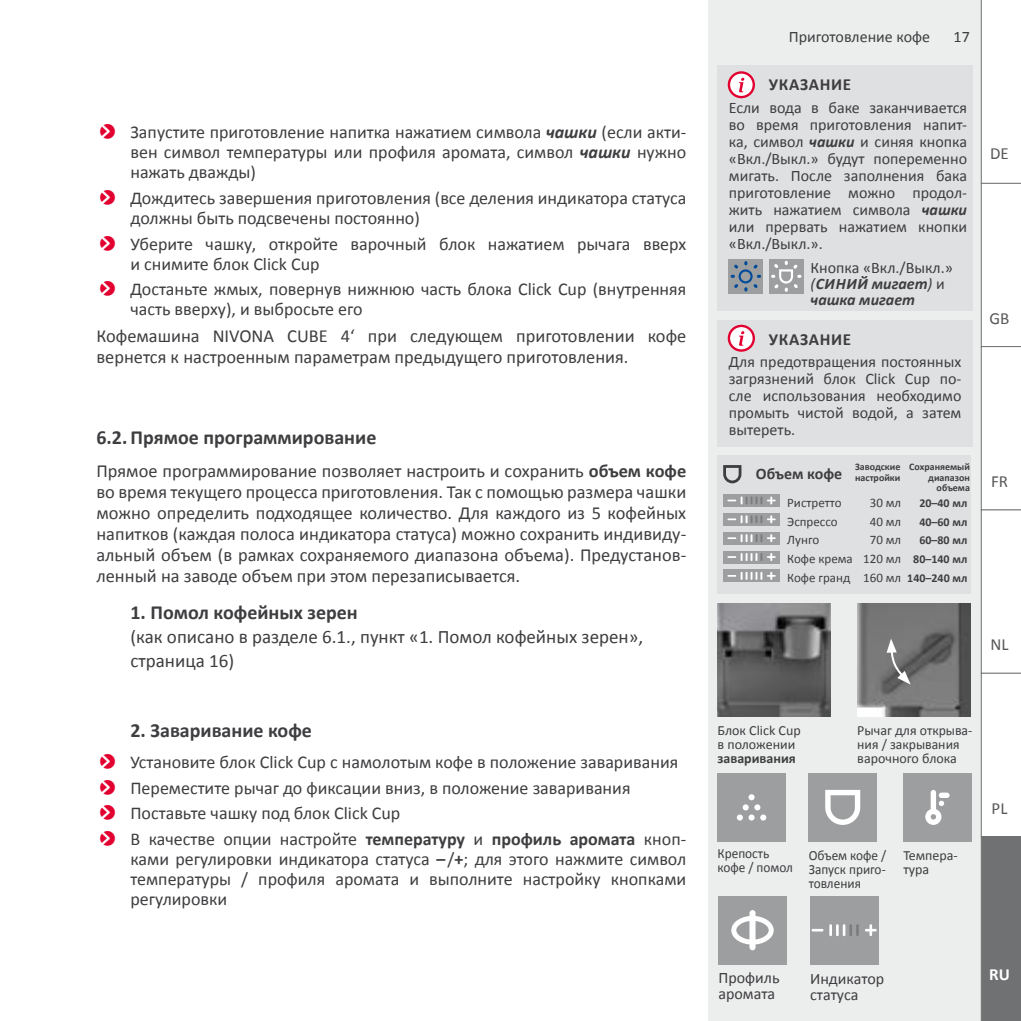
<style>
.page{position:relative;width:1021px;height:1021px;background:#fff}
.page>*{position:absolute;margin:0;border:0;box-sizing:border-box;transform-origin:0 0}
.t1{font:700 20px "Calibri";color:#3e3d40}
.t2{font:19px/24px "Calibri";color:#3e3d40}
.t3{font:18.4px/21px "Calibri";color:#3e3d40}
.t4{font:18px/20px "Calibri";color:#3e3d40}
.t5{font:700 17px "Calibri";letter-spacing:.04em;color:#3e3d40}
.t6{font:17px "Calibri";color:#58585a}
.t7{font:700 17px "Calibri";color:#fff}
.t8{font:16px/17px "Calibri";color:#3e3d40}
.t9{font:italic 700 16px/16px "Calibri";color:#3e3d40}
.t10{font:700 16px "Calibri";color:#3e3d40}
.t11{font:14px/14px "Calibri";color:#3e3d40}
.t12{font:14px/14px "Calibri";color:#3e3d40;scale:.95 1}
.t13{font:700 14px "Calibri";color:#3e3d40}
.t14{font:13px/18.8px "Calibri";color:#3e3d40}
.t15{font:700 12px "Calibri";color:#3e3d40}
.t16{font:700 10px/10px "Calibri";color:#3e3d40;text-align:right}
.s1{font-weight:700;font-style:italic}
.s2{font-weight:700}
.s3{font-weight:400;font-style:normal}
.s4{font-weight:400}
.s5{font-weight:700;font-size:12px}
</style>
<div class="page">
<div style="left:707px;top:0;width:313px;height:1020px;background:#eceded"></div>
<svg style="left:980px;top:0;width:40px;height:1020px;background:#dfe0e0"></svg>
<div style="left:718px;top:896px;width:68px;height:68px;background:#9c9e9f"></div>
<div style="left:749px;top:910px;width:6px;height:40px;background:#fff;border-radius:3px"></div>
<div style="left:731px;top:915px;width:42px;height:29px;border:5px solid #fff;border-radius:50%"></div>
<div style="left:810px;top:896px;width:68px;height:68px;background:#9c9e9f"></div>
<svg style="left:829px;top:924px;width:29px;height:12px"></svg>
<svg style="left:865px;top:924px;width:11px;height:12px"></svg>
<svg style="left:811px;top:928px;width:12px;height:3px"></svg>
<div style="left:717px;top:773px;width:68px;height:68px;background:#9c9e9f"></div>
<div style="left:736px;top:814px;width:7px;height:6px;background:#fff;border-radius:50%"></div>
<svg style="left:742px;top:794px;width:24px;height:26px"></svg>
<div style="left:903px;top:773px;width:68px;height:68px;background:#9c9e9f"></div>
<div style="left:938px;top:792px;width:11px;height:6px;background:#fff;border-radius:3px"></div>
<svg style="left:925px;top:790px;width:19px;height:35px"></svg>
<div style="left:808px;top:773px;width:68px;height:68px;background:#9c9e9f"></div>
<svg style="left:825px;top:790px;width:35px;height:35px"></svg>
<img style="left:717px;top:603px;width:114px;height:113px">
<img style="left:857px;top:603px;width:113px;height:113px">
<svg style="left:886px;top:638px;width:24px;height:46px"></svg>
<div style="left:717px;top:455px;width:253px;height:138px;background:#dfe0e1"></div>
<svg style="left:723px;top:465px;width:18px;height:18px"></svg>
<div style="left:723px;top:494px;width:57px;height:12px;background:#9c9e9f"></div>
<svg style="left:727px;top:496px;width:48px;height:8px"></svg>
<div style="left:723px;top:513px;width:57px;height:12px;background:#9c9e9f"></div>
<svg style="left:727px;top:515px;width:48px;height:8px"></svg>
<div style="left:723px;top:532px;width:57px;height:12px;background:#9c9e9f"></div>
<svg style="left:727px;top:534px;width:48px;height:8px"></svg>
<div style="left:723px;top:551px;width:57px;height:12px;background:#9c9e9f"></div>
<svg style="left:727px;top:553px;width:48px;height:8px"></svg>
<div style="left:723px;top:569px;width:57px;height:13px;background:#9c9e9f"></div>
<svg style="left:727px;top:572px;width:48px;height:8px"></svg>
<div style="left:717px;top:321px;width:255px;height:126px;background:#dfe0e1"></div>
<svg style="left:729px;top:326px;width:24px;height:24px"></svg>
<div style="left:727px;top:325px;width:28px;height:27px;border:2px solid #e20030;border-radius:50%"></div>
<svg style="left:739px;top:331px;width:5px;height:15px"></svg>
<div style="left:717px;top:66px;width:255px;height:245px;background:#dfe0e1"></div>
<div style="left:729px;top:259px;width:34px;height:34px;background:#9c9e9f"></div>
<svg style="left:730px;top:261px;width:31px;height:30px"></svg>
<div style="left:769px;top:259px;width:34px;height:34px;background:#9c9e9f"></div>
<svg style="left:771px;top:261px;width:30px;height:31px"></svg>
<svg style="left:729px;top:72px;width:24px;height:25px"></svg>
<div style="left:727px;top:71px;width:28px;height:27px;border:2px solid #e20030;border-radius:50%"></div>
<svg style="left:739px;top:78px;width:5px;height:14px"></svg>
<p class="t4" style="left:130px;top:121px;width:557px;text-align:justify">Запустите приготовление напитка нажатием символа <span class="s1">чашки</span> (если акти&shy;вен символ температуры или профиля аромата, символ <span class="s1">чашки</span> нужно нажать дважды)</p>
<p class="t4" style="left:130px;top:187px;width:557px">Дождитесь завершения приготовления (все деления индикатора статуса должны быть подсвечены постоянно)</p>
<p class="t4" style="left:130px;top:233px;width:557px">Уберите чашку, откройте варочный блок нажатием рычага вверх и снимите блок Click Cup</p>
<p class="t4" style="left:130px;top:278px;width:557px">Достаньте жмых, повернув нижнюю часть блока Click Cup (внутренняя часть вверху), и выбросьте его</p>
<p class="t3" style="left:96px;top:324px;width:591px">Кофемашина NIVONA CUBE 4‘ при следующем приготовлении кофе вернется к настроенным параметрам предыдущего приготовления.</p>
<p class="t1" style="left:96px;top:423px;width:281px">6.2.Прямое программирование</p>
<p class="t3" style="left:96px;top:459px;width:591px;text-align:justify">Прямое программирование позволяет настроить и сохранить <span class="s2">объем кофе </span>во время текущего процесса приготовления. Так с помощью размера чашки можно определить подходящее количество. Для каждого из 5 кофейных напитков (каждая полоса индикатора статуса) можно сохранить индивиду&shy;альный объем (в рамках сохраняемого диапазона объема). Предустанов&shy;ленный на заводе объем при этом перезаписывается.</p>
<p class="t1" style="left:130px;top:598px;width:229px">1. Помол кофейных зерен</p>
<p class="t2" style="left:130px;top:623px;width:514px">(как описано в разделе 6.1., пункт «1. Помол кофейных зерен», страница 16)</p>
<p class="t1" style="left:130px;top:715px;width:183px">2. Заваривание кофе</p>
<p class="t4" style="left:130px;top:748px;width:557px;line-height:25.6px">Установите блок Click Cup с намолотым кофе в положение заваривания Переместите рычаг до фиксации вниз, в положение заваривания Поставьте чашку под блок Click Cup<br>В качестве опции настройте <span class="s2">температуру</span> и <span class="s2">профиль аромата</span> кноп-</p>
<p class="t4" style="left:130px;top:848px;width:557px;text-align:justify">ками регулировки индикатора статуса <span class="s2">–</span> /<span class="s2">+</span>; для этого нажмите символ температуры / профиля аромата и выполните настройку кнопками регулировки</p>
<p class="t8" style="left:789px;top:28px;width:143px">Приготовление кофе</p>
<p class="t8" style="left:953px;top:28px;width:18px">17</p>
<p class="t5" style="left:769px;top:72px;width:84px">УКАЗАНИЕ</p>
<p class="t8" style="left:729px;top:98px;width:240px;text-align:justify">Если вода в баке заканчивается во время приготовления напит&shy;ка, символ <span class="s1">чашки</span> и синяя кнопка «Вкл./Выкл.» будут попеременно мигать. После заполнения бака приготовление можно продол&shy;жить нажатием символа <span class="s1">чашки </span>или прервать нажатием кнопки «Вкл./Выкл.».</p>
<p class="t9" style="left:810px;top:259px;width:144px"><span class="s3">Кнопка «Вкл./Выкл.» </span><span class="s4">(</span>СИНИЙ мигает<span class="s4">)</span> <span class="s3">и </span>чашка мигает</p>
<p class="t5" style="left:769px;top:327px;width:84px">УКАЗАНИЕ</p>
<p class="t8" style="left:729px;top:353px;width:234px;text-align:justify">Для предотвращения постоянных загрязнений блок Click Cup по&shy;сле использования необходимо промыть чистой водой, а затем вытереть.</p>
<p class="t16" style="left:909px;top:462px;width:62px">Сохраняемый диапазон объема</p>
<p class="t16" style="left:855px;top:462px;width:47px;text-align:left">Заводские настройки</p>
<p class="t10" style="left:756px;top:462px;width:88px">Объем кофе</p>
<p class="t14" style="left:787px;top:492px;width:56px">Ристретто</p>
<p class="t14" style="left:869px;top:492px;width:33px">30 мл</p>
<p class="t15" style="left:919px;top:494px;width:49px">20–40 мл</p>
<p class="t14" style="left:787px;top:511px;width:52px">Эспрессо</p>
<p class="t14" style="left:869px;top:511px;width:33px">40 мл</p>
<p class="t15" style="left:919px;top:513px;width:49px">40–60 мл</p>
<p class="t14" style="left:787px;top:530px;width:33px">Лунго</p>
<p class="t14" style="left:869px;top:530px;width:33px">70 мл</p>
<p class="t15" style="left:919px;top:532px;width:49px">60–80 мл</p>
<p class="t14" style="left:787px;top:549px;width:182px">Кофе крема 120 мл <span class="s5">80–140 мл<br></span>Кофе гранд 160 мл <span class="s5">140–240 мл</span></p>
<p class="t6" style="left:990px;top:142px;width:20px">DE</p>
<p class="t6" style="left:989px;top:307px;width:21px">GB</p>
<p class="t6" style="left:991px;top:470px;width:19px">FR</p>
<p class="t6" style="left:990px;top:634px;width:20px">NL</p>
<p class="t11" style="left:717px;top:722px;width:85px">Блок Click Cup в положении</p>
<p class="t13" style="left:717px;top:748px;width:80px">заваривания</p>
<p class="t11" style="left:857px;top:722px;width:117px">Рычаг для открыва&shy;ния / закрывания варочного блока</p>
<p class="t12" style="left:717px;top:845px;width:81px">Крепость кофе / помол</p>
<p class="t11" style="left:903px;top:847px;width:56px">Темпера&shy;тура</p>
<p class="t12" style="left:808px;top:847px;width:83px;text-align:justify">Объем кофе / Запуск приго&shy;товления</p>
<p class="t6" style="left:991px;top:797px;width:17px">PL</p>
<p class="t8" style="left:718px;top:969px;width:63px;line-height:16px">Профиль аромата</p>
<p class="t8" style="left:810px;top:969px;width:76px;line-height:16px">Индикатор статуса</p>
<p class="t7" style="left:989px;top:962px;width:22px">RU</p>
</div>
